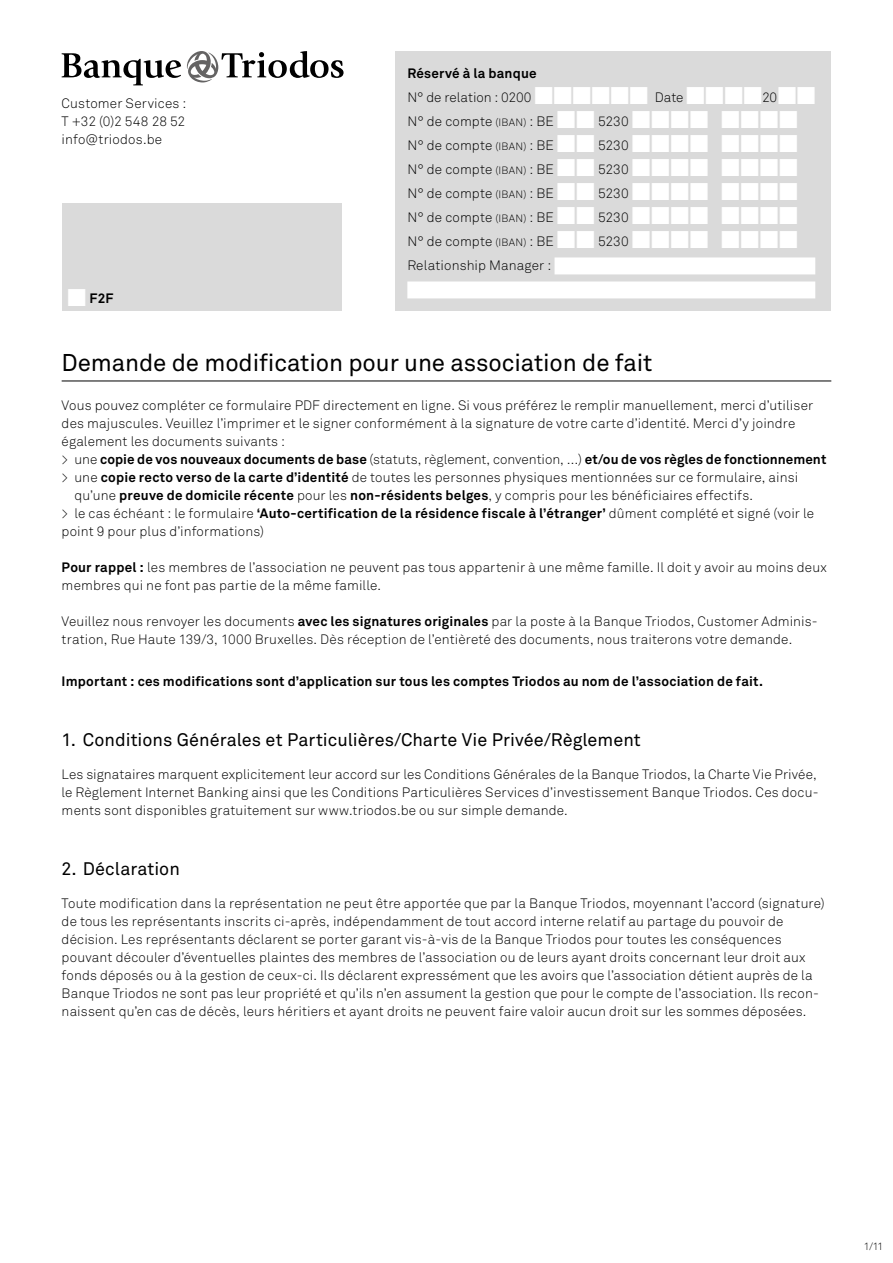
<style>
.page{position:relative;width:893px;height:1263px;background:#fff}
.page>*{position:absolute;margin:0;border:0;box-sizing:border-box;transform-origin:0 0}
.t1{font:24px "Akkurat";letter-spacing:-.005em;color:#000}
.t2{font:18px "Akkurat";color:#000}
.t3{font:300 13.5px/18px "Akkurat";letter-spacing:.01em;color:#000}
.t4{font:700 13.5px "Akkurat";letter-spacing:.01em;color:#000}
.t5{font:300 10.5px "Akkurat";color:#000}
.s1{color:#fff}
.s2{font-weight:700}
.s3{font-size:10.5px}
.s4{font-weight:300}
</style>
<div class="page">
<hr style="left:62px;top:381px;width:769px;height:1px;background:#000">
<svg style="left:62px;top:53px;width:119px;height:32px"></svg>
<svg style="left:187px;top:51px;width:157px;height:31px"></svg>
<div style="left:395px;top:51px;width:436px;height:259px;background:#dadada"></div>
<div style="left:62px;top:203px;width:280px;height:107px;background:#dadada"></div>
<div style="left:554px;top:257px;width:261px;height:17px;background:#fff"></div>
<div style="left:407px;top:281px;width:408px;height:17px;background:#fff"></div>
<p class="t3" style="left:62px;top:95px;width:126px;text-align:justify">Customer Services :<br>T +32 (0)2 548 28 52 info@triodos.be</p>
<p class="t4" style="left:68px;top:289px;width:47px"><span class="s1">■</span> F2F</p>
<p class="t3" style="left:407px;top:62px;width:410px;line-height:24px"><span class="s2">Réservé à la banque<br></span>N° de relation : 0200 <span class="s1">■■■■■■</span> Date <span class="s1">■■■■</span>20<span class="s1">■■ </span>N° de compte <span class="s3">(IBAN)</span> : BE <span class="s1">■■</span> 5230 <span class="s1">■■■■</span> <span class="s1">■■■■ </span>N° de compte <span class="s3">(IBAN)</span> : BE <span class="s1">■■</span> 5230 <span class="s1">■■■■</span> <span class="s1">■■■■ </span>N° de compte <span class="s3">(IBAN)</span> : BE <span class="s1">■■</span> 5230 <span class="s1">■■■■</span> <span class="s1">■■■■ </span>N° de compte <span class="s3">(IBAN)</span> : BE <span class="s1">■■</span> 5230 <span class="s1">■■■■</span> <span class="s1">■■■■ </span>N° de compte <span class="s3">(IBAN)</span> : BE <span class="s1">■■</span> 5230 <span class="s1">■■■■</span> <span class="s1">■■■■ </span>N° de compte <span class="s3">(IBAN)</span> : BE <span class="s1">■■</span> 5230 <span class="s1">■■■■</span> <span class="s1">■■■■ </span>Relationship Manager :</p>
<h1 class="t1" style="left:62px;top:349px;width:592px">Demande de modification pour une association de fait</h1>
<p class="t3" style="left:62px;top:396px;width:753px">Vous pouvez compléter ce formulaire PDF directement en ligne. Si vous préférez le remplir manuellement, merci d’utiliser</p>
<p class="t3" style="left:62px;top:414px;width:735px">des majuscules. Veuillez l’imprimer et le signer conformément à la signature de votre carte d’identité. Merci d’y joindre</p>
<p class="t3" style="left:62px;top:432px;width:225px">également les documents suivants :</p>
<p class="t4" style="left:62px;top:450px;width:766px"><span class="s4">&gt; une</span> copie de vos nouveaux documents de base <span class="s4">(statuts, règlement, convention, …)</span> et/ou de vos règles de fonctionnement</p>
<p class="t3" style="left:62px;top:468px;width:738px">&gt; une <span class="s2">copie recto verso de la carte d’identité</span> de toutes les personnes physiques mentionnées sur ce formulaire, ainsi</p>
<p class="t3" style="left:74px;top:486px;width:680px">qu’une <span class="s2">preuve de domicile récente</span> pour les <span class="s2">non-résidents belges</span>, y compris pour les bénéficiaires effectifs.</p>
<p class="t3" style="left:62px;top:504px;width:754px">&gt; le cas échéant : le formulaire <span class="s2">‘Auto-certification de la résidence fiscale à l’étranger’</span> dûment complété et signé (voir le</p>
<p class="t3" style="left:62px;top:522px;width:204px">point 9 pour plus d’informations)</p>
<p class="t3" style="left:62px;top:558px;width:767px"><span class="s2">Pour rappel :</span> les membres de l’association ne peuvent pas tous appartenir à une même famille. Il doit y avoir au moins deux membres qui ne font pas partie de la même famille.</p>
<p class="t3" style="left:62px;top:612px;width:757px">Veuillez nous renvoyer les documents <span class="s2">avec les signatures originales</span> par la poste à la Banque Triodos, Customer Adminis&shy;tration, Rue Haute 139/3, 1000 Bruxelles. Dès réception de l’entièreté des documents, nous traiterons votre demande.</p>
<p class="t4" style="left:62px;top:672px;width:703px">Important : ces modifications sont d’application sur tous les comptes Triodos au nom de l’association de fait.</p>
<h2 class="t2" style="left:62px;top:729px;width:581px">1. Conditions Générales et Particulières/Charte Vie Privée/Règlement</h2>
<p class="t3" style="left:62px;top:765px;width:758px">Les signataires marquent explicitement leur accord sur les Conditions Générales de la Banque Triodos, la Charte Vie Privée, le Règlement Internet Banking ainsi que les Conditions Particulières Services d’investissement Banque Triodos. Ces docu&shy;ments sont disponibles gratuitement sur www.triodos.be ou sur simple demande.</p>
<h2 class="t2" style="left:62px;top:858px;width:120px">2. Déclaration</h2>
<p class="t3" style="left:62px;top:894px;width:765px">Toute modification dans la représentation ne peut être apportée que par la Banque Triodos, moyennant l’accord (signature) de tous les représentants inscrits ci-après, indépendamment de tout accord interne relatif au partage du pouvoir de décision. Les représentants déclarent se porter garant vis-à-vis de la Banque Triodos pour toutes les conséquences pouvant découler d’éventuelles plaintes des membres de l’association ou de leurs ayant droits concernant leur droit aux fonds déposés ou à la gestion de ceux-ci. Ils déclarent expressément que les avoirs que l’association détient auprès de la Banque Triodos ne sont pas leur propriété et qu’ils n’en assument la gestion que pour le compte de l’association. Ils recon&shy;naissent qu’en cas de décès, leurs héritiers et ayant droits ne peuvent faire valoir aucun droit sur les sommes déposées.</p>
<p class="t5" style="left:864px;top:1240px;width:21px">1/11</p>
</div>
